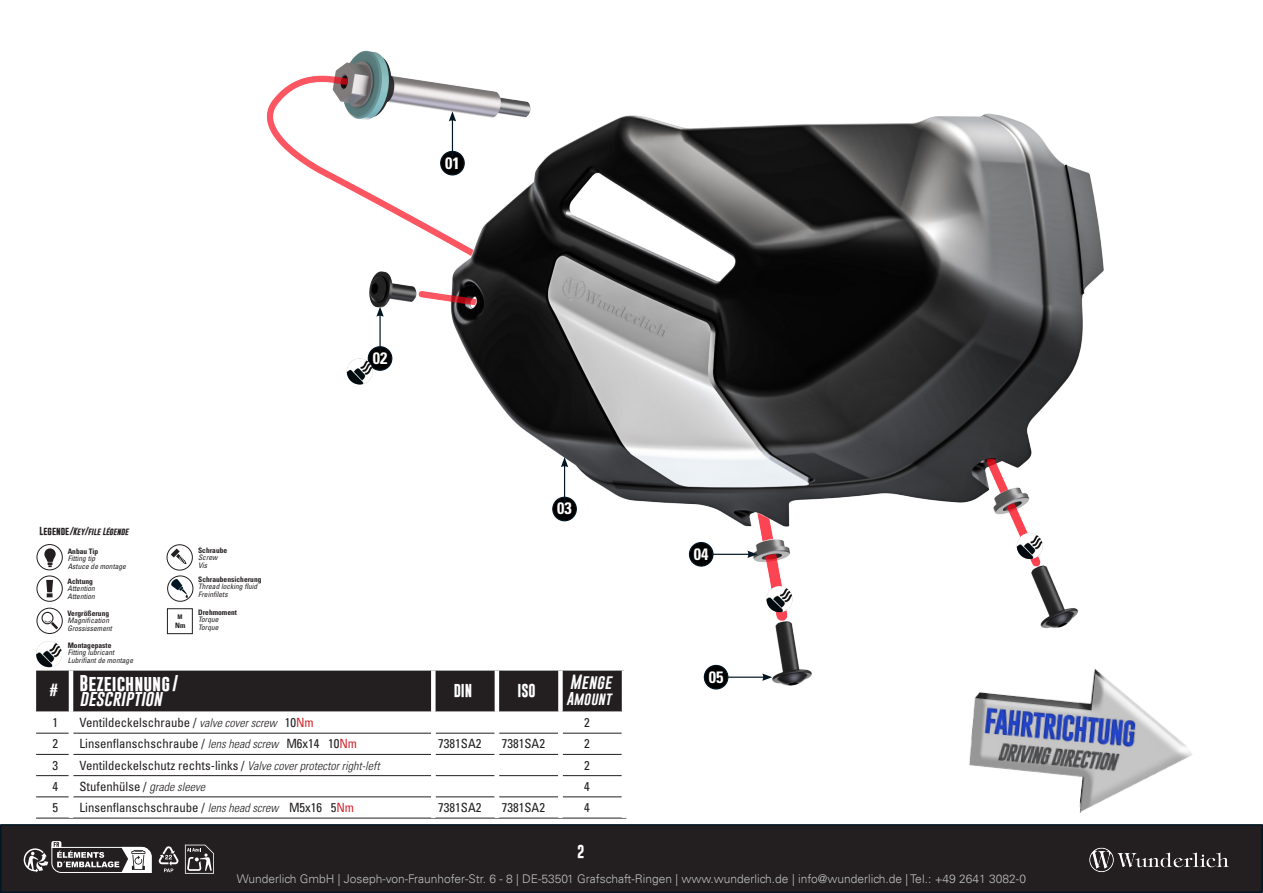
<style>
.page{position:relative;width:1263px;height:893px;background:#fff}
.page>*{position:absolute;margin:0;border:0;box-sizing:border-box;transform-origin:0 0}
.t1{font:700 16.5px "Gobold";color:#fff}
.t2{font:italic 16.5px "Gobold";color:#fff}
.t3{font:700 condensed 16.5px "Univers LT Std";color:#fff}
.t4{font:italic 15px "Gobold";color:#fff}
.t5{font:700 13.5px "Gobold";color:#fff}
.t6{font:italic 13.5px "Gobold";color:#fff}
.t7{font:condensed 12.75px "Univers LT Std";color:#231f20}
.t8{font:700 12.75px "Gobold";color:#fff}
.t9{font:300 12px "Univers LT";color:#bcbdc0}
.t10{font:italic condensed 7.5px/7.5px "Univers LT Std";color:#231f20}
.t11{font:700 condensed 7.5px "Univers LT Std";color:#231f20}
.t12{font:italic 700 7.5px "Gobold";color:#231f20}
.t13{font:700 condensed 7.35px "Univers LT Std";color:#231f20}
.t14{font:700 condensed 6.3px "Univers LT Std";color:#231f20;scale:.95 1}
.s1{font-style:normal;font-size:8.4px}
.s2{font-size:8.4px}
.s3{font-weight:300;font-style:italic;font-size:12px}
.s4{color:#d1232a}
.s5{font-weight:300;font-style:italic}
</style>
<div class="page">
<img style="left:258px;top:50px;width:846px;height:640px">
<div style="left:36px;top:671px;width:586px;height:41px;background:#231f20"></div>
<hr style="left:69px;top:671px;width:4px;height:41px;background:#fff">
<div style="left:431px;top:671px;width:5px;height:41px;background:#fff"></div>
<hr style="left:495px;top:671px;width:4px;height:41px;background:#fff">
<div style="left:558px;top:671px;width:5px;height:41px;background:#fff"></div>
<hr style="left:622px;top:671px;width:4px;height:41px;background:#fff">
<hr style="left:36px;top:733px;width:33px;height:1px;background:#231f20">
<hr style="left:73px;top:733px;width:358px;height:1px;background:#231f20">
<hr style="left:436px;top:733px;width:59px;height:1px;background:#231f20">
<hr style="left:499px;top:733px;width:59px;height:1px;background:#231f20">
<hr style="left:563px;top:733px;width:59px;height:1px;background:#231f20">
<hr style="left:36px;top:754px;width:33px;height:1px;background:#231f20">
<hr style="left:73px;top:754px;width:358px;height:1px;background:#231f20">
<hr style="left:436px;top:754px;width:59px;height:1px;background:#231f20">
<hr style="left:499px;top:754px;width:59px;height:1px;background:#231f20">
<hr style="left:563px;top:754px;width:59px;height:1px;background:#231f20">
<hr style="left:36px;top:775px;width:33px;height:1px;background:#231f20">
<hr style="left:73px;top:775px;width:358px;height:1px;background:#231f20">
<hr style="left:436px;top:775px;width:59px;height:1px;background:#231f20">
<hr style="left:499px;top:775px;width:59px;height:1px;background:#231f20">
<hr style="left:563px;top:775px;width:59px;height:1px;background:#231f20">
<hr style="left:36px;top:797px;width:33px;height:1px;background:#231f20">
<hr style="left:73px;top:797px;width:358px;height:1px;background:#231f20">
<hr style="left:436px;top:797px;width:59px;height:1px;background:#231f20">
<hr style="left:499px;top:797px;width:59px;height:1px;background:#231f20">
<hr style="left:563px;top:797px;width:59px;height:1px;background:#231f20">
<hr style="left:36px;top:818px;width:35px;height:1px;background:#231f20">
<hr style="left:71px;top:818px;width:362px;height:1px;background:#231f20">
<hr style="left:433px;top:818px;width:64px;height:1px;background:#231f20">
<hr style="left:497px;top:818px;width:63px;height:1px;background:#231f20">
<hr style="left:560px;top:818px;width:66px;height:1px;background:#231f20">
<div style="left:441px;top:151px;width:23px;height:24px;background:#000;border-radius:50%"></div>
<div style="left:440px;top:151px;width:25px;height:25px;border:1px solid #011622;border-radius:50%"></div>
<hr style="left:452px;top:119px;width:1px;height:38px;background:#011622">
<svg style="left:449px;top:111px;width:7px;height:10px"></svg>
<img style="left:558px;top:274px;width:115px;height:70px">
<div style="left:368px;top:347px;width:24px;height:23px;background:#000;border-radius:50%"></div>
<div style="left:368px;top:346px;width:24px;height:25px;border:1px solid #011622;border-radius:50%"></div>
<hr style="left:379px;top:314px;width:2px;height:38px;background:#011622">
<svg style="left:376px;top:307px;width:8px;height:10px"></svg>
<div style="left:553px;top:497px;width:23px;height:24px;background:#000;border-radius:50%"></div>
<div style="left:552px;top:497px;width:25px;height:24px;border:1px solid #011622;border-radius:50%"></div>
<hr style="left:564px;top:465px;width:1px;height:38px;background:#011622">
<svg style="left:561px;top:457px;width:7px;height:10px"></svg>
<div style="left:689px;top:543px;width:24px;height:23px;background:#000;border-radius:50%"></div>
<div style="left:689px;top:542px;width:24px;height:25px;border:1px solid #011622;border-radius:50%"></div>
<hr style="left:712px;top:554px;width:38px;height:1px;background:#011622">
<svg style="left:747px;top:551px;width:10px;height:7px"></svg>
<div style="left:704px;top:665px;width:24px;height:24px;background:#000;border-radius:50%"></div>
<div style="left:704px;top:665px;width:24px;height:24px;border:1px solid #011622;border-radius:50%"></div>
<hr style="left:727px;top:677px;width:37px;height:1px;background:#011622">
<svg style="left:762px;top:673px;width:10px;height:8px"></svg>
<img style="left:962px;top:656px;width:230px;height:157px">
<div style="left:167px;top:544px;width:26px;height:26px;border:1px solid #231f20;border-radius:50%"></div>
<svg style="left:171px;top:548px;width:16px;height:16px"></svg>
<div style="left:167px;top:608px;width:26px;height:26px;border:1px solid #231f20"></div>
<svg style="left:168px;top:576px;width:25px;height:25px"></svg>
<div style="left:167px;top:576px;width:26px;height:26px;border:1px solid #231f20;border-radius:50%"></div>
<svg style="left:171px;top:578px;width:17px;height:20px"></svg>
<div style="left:37px;top:544px;width:26px;height:26px;border:1px solid #231f20;border-radius:50%"></div>
<svg style="left:44px;top:548px;width:12px;height:19px"></svg>
<div style="left:37px;top:576px;width:26px;height:26px;border:1px solid #231f20;border-radius:50%"></div>
<svg style="left:46px;top:580px;width:7px;height:17px"></svg>
<svg style="left:37px;top:608px;width:25px;height:25px"></svg>
<div style="left:37px;top:608px;width:26px;height:26px;border:1px solid #231f20;border-radius:50%"></div>
<svg style="left:42px;top:612px;width:16px;height:17px"></svg>
<img style="left:36px;top:641px;width:26px;height:26px;border-radius:13px">
<img style="left:347px;top:358px;width:26px;height:26px;border-radius:13px">
<img style="left:766px;top:586px;width:26px;height:26px;border-radius:13px">
<img style="left:1017px;top:533px;width:26px;height:26px;border-radius:13px">
<div style="left:1px;top:825px;width:1261px;height:67px;background:#231f20"></div>
<div style="left:0;top:824px;width:1263px;height:69px;border:2px solid #011622"></div>
<img style="left:1086px;top:824px;width:177px;height:69px">
<svg style="left:0;top:825px;width:1263px;height:50px"></svg>
<p class="t12" style="left:40px;top:527px;width:91px"><span class="s1">Legende</span><span class="s2">/</span>Key<span class="s2">/</span>file Légende</p>
<p class="t11" style="left:68px;top:547px;width:32px">Anbau Tip</p>
<p class="t10" style="left:68px;top:555px;width:60px">Fitting tip<br>Astuce de montage</p>
<p class="t11" style="left:68px;top:577px;width:27px">Achtung</p>
<p class="t10" style="left:68px;top:585px;width:29px">Attention<br>Attention</p>
<p class="t11" style="left:67px;top:608px;width:43px">Vergrößerung</p>
<p class="t10" style="left:67px;top:617px;width:46px">Magnification<br>Grossissement</p>
<p class="t11" style="left:68px;top:640px;width:45px">Montagepaste</p>
<p class="t10" style="left:68px;top:649px;width:67px">Fitting lubricant<br>Lubrifiant de montage</p>
<p class="t14" style="left:177px;top:613px;width:7px">M</p>
<p class="t13" style="left:175px;top:621px;width:12px">Nm</p>
<p class="t8" style="left:50px;top:682px;width:10px">#</p>
<p class="t1" style="left:80px;top:672px;width:101px">Bezeichnung/</p>
<p class="t2" style="left:80px;top:687px;width:88px">description</p>
<p class="t11" style="left:198px;top:545px;width:31px">Schraube</p>
<p class="t10" style="left:198px;top:554px;width:21px">Screw<br>Vis</p>
<p class="t11" style="left:198px;top:575px;width:65px">Schraubensicherung</p>
<p class="t10" style="left:198px;top:583px;width:61px">Thread locking fluid<br>Freinfilets</p>
<p class="t11" style="left:198px;top:608px;width:40px">Drehmoment</p>
<p class="t10" style="left:198px;top:616px;width:22px">Torque<br>Torque</p>
<p class="t3" style="left:445px;top:153px;width:16px">01</p>
<p class="t3" style="left:373px;top:348px;width:16px">02</p>
<p class="t3" style="left:557px;top:498px;width:16px">03</p>
<p class="t5" style="left:454px;top:682px;width:20px">DIN</p>
<p class="t5" style="left:517px;top:682px;width:20px">ISO</p>
<p class="t4" style="left:570px;top:672px;width:46px">Menge</p>
<p class="t6" style="left:566px;top:689px;width:49px">Amount</p>
<p class="t7" style="left:53px;top:715px;width:7px">1</p>
<p class="t7" style="left:80px;top:715px;width:236px">Ventildeckelschraube / <span class="s3">valve cover screw</span> 10<span class="s4">Nm</span></p>
<p class="t7" style="left:584px;top:715px;width:7px">2</p>
<p class="t7" style="left:53px;top:736px;width:7px">2</p>
<p class="t7" style="left:80px;top:736px;width:279px">Linsenflanschschraube / <span class="s3">lens head screw</span> M6x14 10<span class="s4">Nm</span></p>
<p class="t7" style="left:438px;top:736px;width:45px">7381SA2</p>
<p class="t7" style="left:502px;top:736px;width:45px">7381SA2</p>
<p class="t7" style="left:584px;top:736px;width:7px">2</p>
<p class="t7" style="left:53px;top:757px;width:7px">3</p>
<p class="t7" style="left:80px;top:757px;width:302px">Ventildeckelschutz rechts-links / <span class="s3">Valve cover protector right-left</span></p>
<p class="t7" style="left:584px;top:757px;width:7px">2</p>
<p class="t7" style="left:53px;top:778px;width:7px">4</p>
<p class="t7" style="left:80px;top:778px;width:127px">Stufenhülse / <span class="s5">g</span><span class="s3">rade sleeve</span></p>
<p class="t7" style="left:584px;top:778px;width:7px">4</p>
<p class="t7" style="left:53px;top:799px;width:7px">5</p>
<p class="t7" style="left:80px;top:799px;width:276px">Linsenflanschschraube / <span class="s3">lens head screw</span> M5x16 5<span class="s4">Nm</span></p>
<p class="t7" style="left:438px;top:799px;width:45px">7381SA2</p>
<p class="t7" style="left:502px;top:799px;width:45px">7381SA2</p>
<p class="t7" style="left:584px;top:799px;width:7px">4</p>
<p class="t3" style="left:694px;top:544px;width:16px">04</p>
<p class="t3" style="left:709px;top:667px;width:16px">05</p>
<p class="t5" style="left:577px;top:843px;width:9px">2</p>
<p class="t9" style="left:237px;top:871px;width:790px">Wunderlich GmbH | Joseph-von-Fraunhofer-Str. 6 - 8 | DE-53501 Grafschaft-Ringen | www.wunderlich.de | info@wunderlich.de | Tel.: +49 2641 3082-0</p>
</div>
